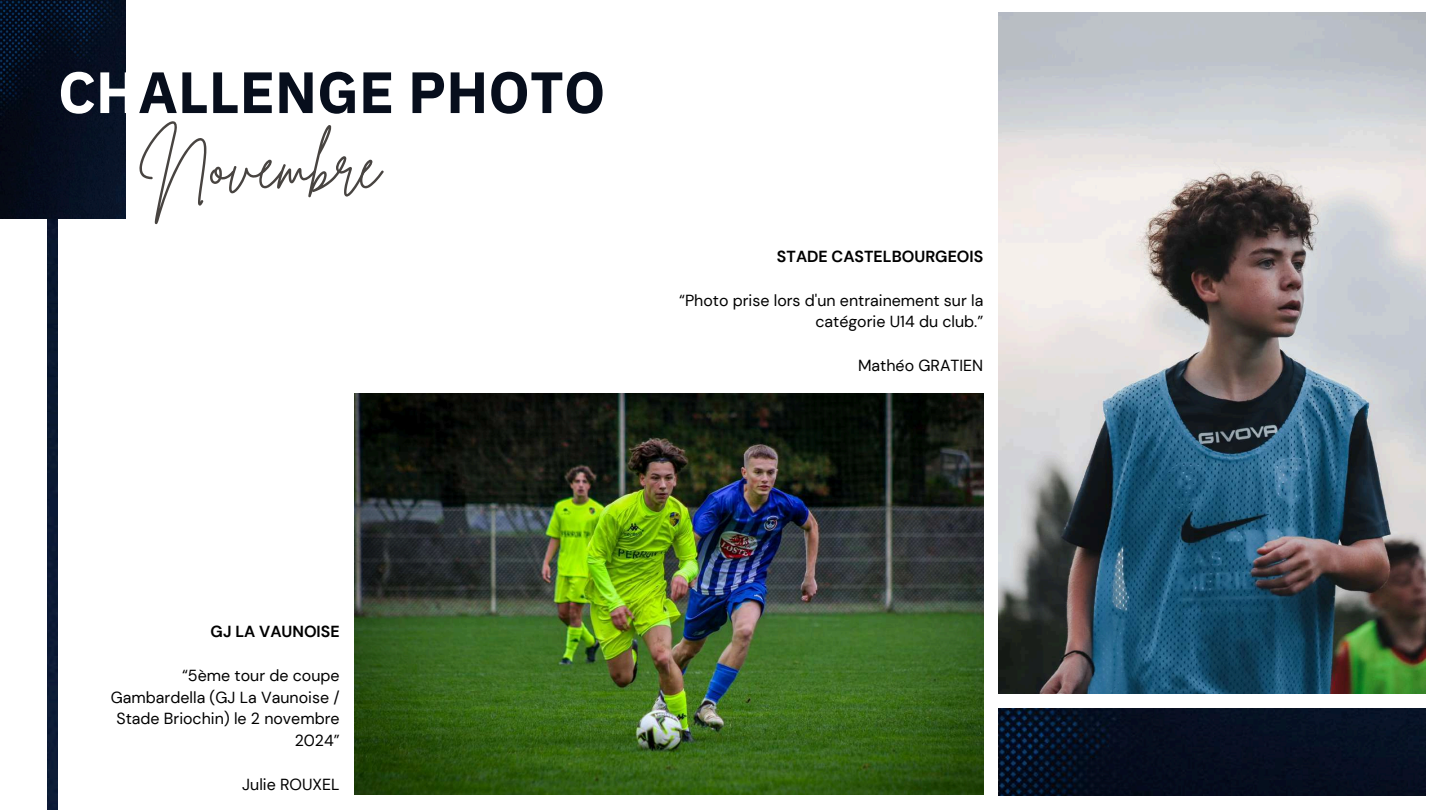
<style>
.page{position:relative;width:1440px;height:810px;background:#fff}
.page>*{position:absolute;margin:0;border:0;box-sizing:border-box;transform-origin:0 0}
.t1{font:63.4px "Brittany Signature";color:#484441}
.t2{font:700 58.2px "IBM Plex Sans";color:#070e1c}
.t3{font:16px/21.8px "DM Sans";color:#000;text-align:right}
.t4{font:700 16px "DM Sans";color:#000}
.s1{color:#fff}
</style>
<div class="page">
<div style="left:48px;top:219px;width:10px;height:591px;background:#0a1932"></div>
<img style="left:0;top:0;width:125px;height:219px">
<img style="left:998px;top:709px;width:428px;height:86px">
<img style="left:998px;top:12px;width:428px;height:681px">
<img style="left:355px;top:394px;width:628px;height:401px">
<h2 class="t2" style="left:58px;top:53px;width:549px"><span class="s1">CH</span>ALLENGE PHOTO</h2>
<h1 class="t1" style="left:140px;top:125px;width:242px">Novembre</h1>
<p class="t4" style="left:777px;top:246px;width:208px">STADE CASTELBOURGEOIS</p>
<p class="t3" style="left:679px;top:289px;width:306px">“Photo prise lors d'un entrainement sur la catégorie U14 du club.”</p>
<p class="t3" style="left:858px;top:355px;width:127px">Mathéo GRATIEN</p>
<p class="t4" style="left:211px;top:622px;width:131px">GJ LA VAUNOISE</p>
<p class="t3" style="left:111px;top:665px;width:230px">“5ème tour de coupe<br>Gambardella (GJ La Vaunoise /<br>Stade Briochin) le 2 novembre<br>2024”</p>
<p class="t3" style="left:242px;top:773px;width:99px">Julie ROUXEL</p>
</div>
